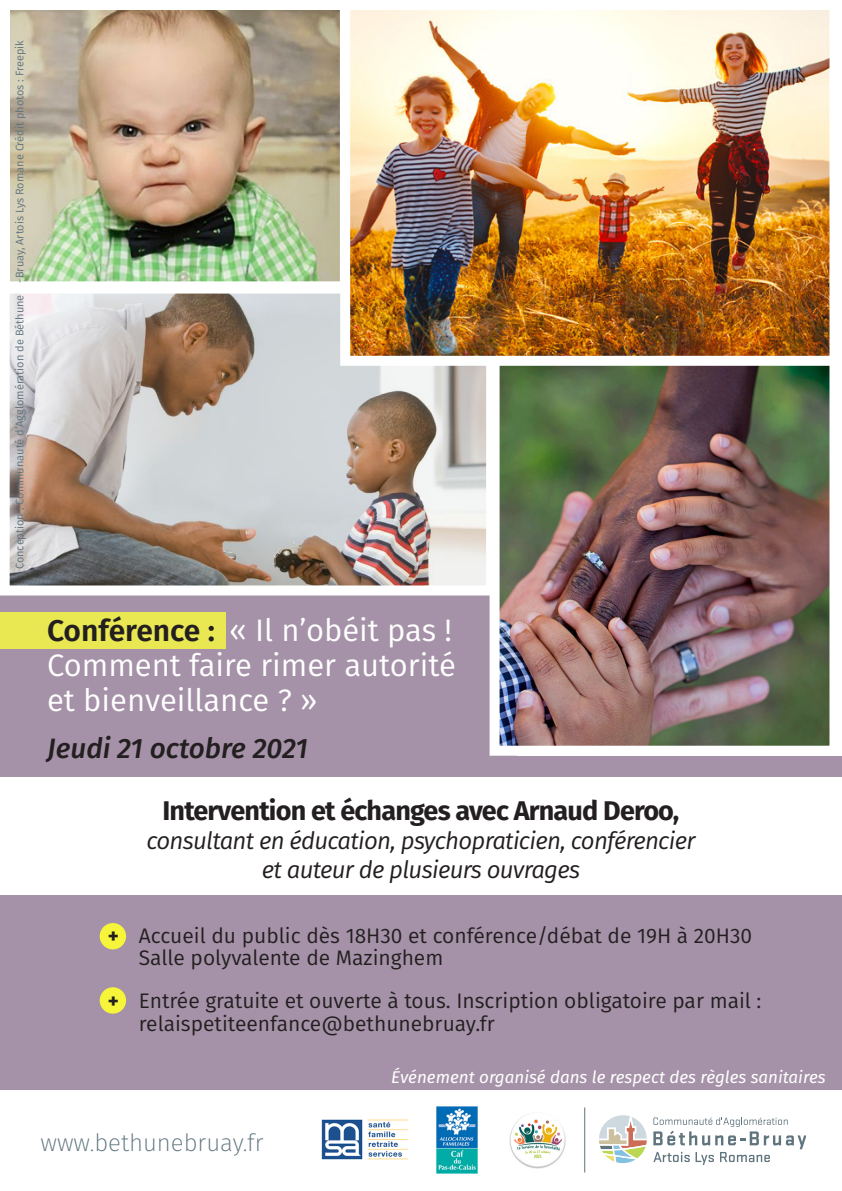
<style>
.page{position:relative;width:842px;height:1191px;background:#fff}
.page>*{position:absolute;margin:0;border:0;box-sizing:border-box;transform-origin:0 0}
.t1{font:31px/35px "Fira Sans";color:#fff}
.t2{font:italic 500 28px "Fira Sans";color:#231f20}
.t3{font:700 27px "Fira Sans";letter-spacing:-.03em;color:#231f20}
.t4{font:italic 24px/28.8px "Fira Sans";letter-spacing:-.03em;color:#231f20;text-align:center}
.t5{font:200 24px "Fira Sans";color:#60747e}
.t6{font:21px/22.6px "Fira Sans";color:#231f20}
.t7{font:italic 17px "Fira Sans";color:#fff}
.t8{font:11px "Fira Sans";color:#60747e}
.s1{font-weight:600;font-size:30px;color:#231f20}
.s2{font-weight:700}
</style>
<div class="page">
<div style="left:0;top:576px;width:517px;height:181px;background:#a692a8"></div>
<img style="left:501px;top:366px;width:327px;height:378px">
<div style="left:490px;top:353px;width:349px;height:402px;border:10px solid #fff"></div>
<img style="left:11px;top:294px;width:474px;height:290px">
<div style="left:0;top:283px;width:496px;height:312px;border:10px solid #fff"></div>
<div style="left:0;top:755px;width:842px;height:335px;background:#a692a8"></div>
<svg style="left:653px;top:1117px;width:153px;height:47px"></svg>
<svg style="left:599px;top:1115px;width:48px;height:48px"></svg>
<hr style="left:584px;top:1107px;width:1px;height:65px;background:#60747e">
<img style="left:351px;top:11px;width:477px;height:344px">
<div style="left:340px;top:0;width:499px;height:366px;border:10px solid #fff"></div>
<img style="left:11px;top:11px;width:328px;height:269px">
<div style="left:0;top:0;width:350px;height:291px;border:10px solid #fff"></div>
<div style="left:0;top:777px;width:842px;height:118px;background:#fff"></div>
<img style="left:509px;top:1116px;width:57px;height:53px">
<img style="left:436px;top:1106px;width:42px;height:67px">
<img style="left:322px;top:1119px;width:86px;height:40px">
<div style="left:100px;top:987px;width:26px;height:26px;background:#f7f539;border-radius:50%"></div>
<div style="left:100px;top:923px;width:26px;height:26px;background:#f7f539;border-radius:50%"></div>
<div style="left:0;top:612px;width:225px;height:36px;background:#e9e853"></div>
<p class="t8" style="left:11px;top:569px;width:530px;rotate:-90deg">Conception : Communauté d’Agglomération de Béthune -Bruay, Artois Lys Romane Crédit photos : Freepik</p>
<p class="t1" style="left:47px;top:612px;width:410px"><span class="s1">Conférence :</span> « Il n’obéit pas !<br>Comment faire rimer autorité</p>
<p class="t1" style="left:47px;top:682px;width:272px">et bienveillance ? »</p>
<p class="t2" style="left:47px;top:726px;width:262px">Jeudi 21 octobre 2021</p>
<p class="t3" style="left:163px;top:788px;width:518px">Intervention et échanges avec Arnaud Deroo,</p>
<p class="t4" style="left:146px;top:826px;width:551px">consultant en éducation, psychopraticien, conférencier et auteur de plusieurs ouvrages</p>
<p class="t6" style="left:139px;top:923px;width:615px;text-indent:-31px"><span class="s2">+</span> Accueil du public dès 18H30 et conférence/débat de 19H à 20H30<br>Salle polyvalente de Mazinghem</p>
<p class="t6" style="left:139px;top:989px;width:624px;text-indent:-31px"><span class="s2">+</span> Entrée gratuite et ouverte à tous. Inscription obligatoire par mail : relaispetiteenfance@bethunebruay.fr</p>
<p class="t5" style="left:40px;top:1126px;width:225px">www.bethunebruay.fr</p>
<p class="t7" style="left:391px;top:1064px;width:436px">Événement organisé dans le respect des règles sanitaires</p>
</div>
